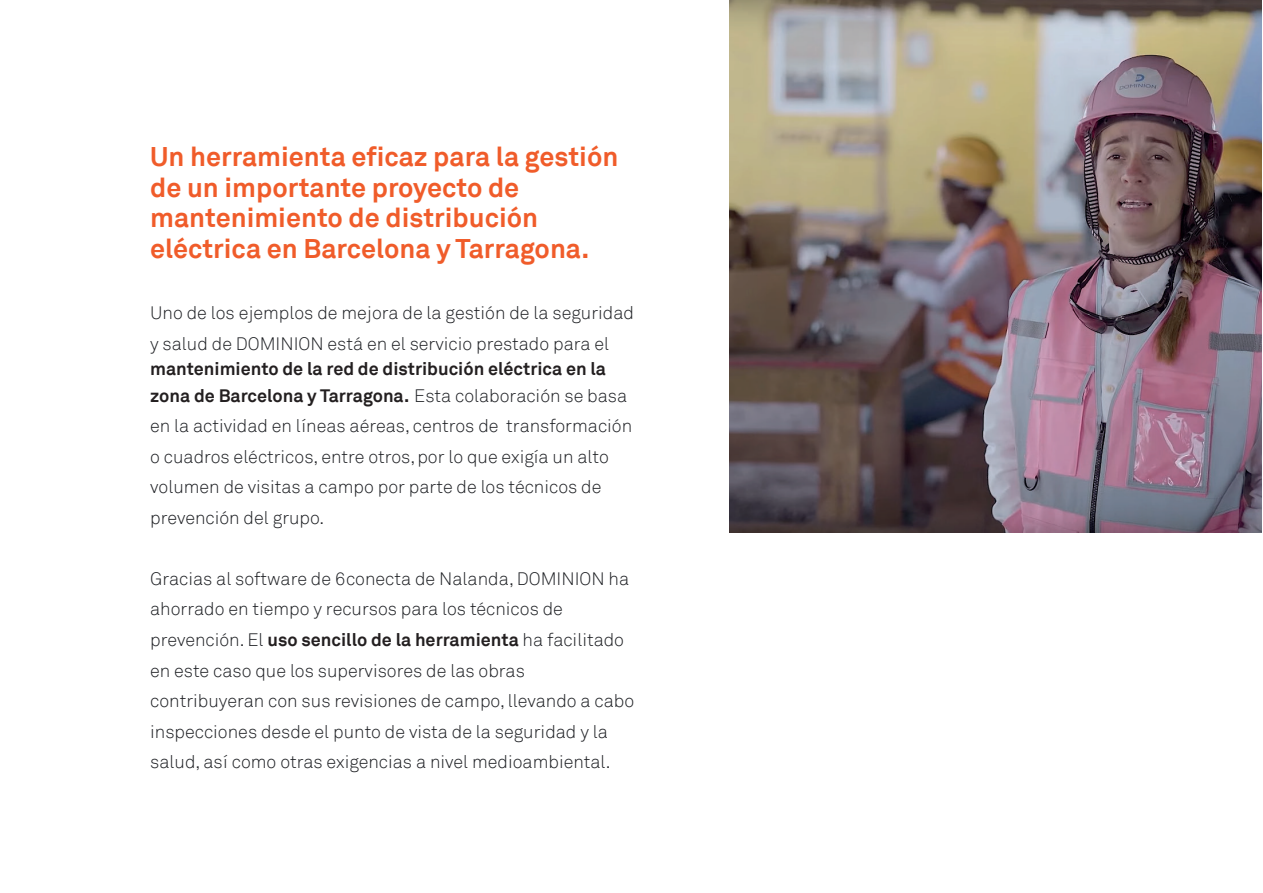
<style>
.page{position:relative;width:1263px;height:893px;background:#fff}
.page>*{position:absolute;margin:0;border:0;box-sizing:border-box;transform-origin:0 0}
.t1{font:700 27px/30.6px "Akkurat";color:#f05c2a}
.t2{font:300 18px/30.6px "Akkurat";color:#1e2024}
.t3{font:700 18px/26.2px "Akkurat";color:#231f20}
.s1{font-weight:300;color:#1e2024}
.s2{font-weight:700;color:#231f20}
</style>
<div class="page">
<img style="left:730px;top:0;width:532px;height:532px">
<h1 class="t1" style="left:150px;top:142px;width:470px">Un herramienta eficaz para la gestión de un importante proyecto de mantenimiento de distribución eléctrica en Barcelona y Tarragona.</h1>
<p class="t2" style="left:150px;top:298px;width:485px">Uno de los ejemplos de mejora de la gestión de la seguridad y salud de DOMINION está en el servicio prestado para el</p>
<p class="t3" style="left:150px;top:356px;width:479px">mantenimiento de la red de distribución eléctrica en la zona de Barcelona y Tarragona. <span class="s1">sta colaboración se basa</span></p>
<p class="t2" style="left:150px;top:380px;width:484px;text-indent:264px">E<br>en la actividad en líneas aéreas, centros de transformación o cuadros eléctricos, entre otros, por lo que exigía un alto volumen de visitas a campo por parte de los técnicos de prevención del grupo.</p>
<p class="t2" style="left:150px;top:564px;width:486px">Gracias al software de 6conecta de Nalanda, DOMINION ha ahorrado en tiempo y recursos para los técnicos de prevención. El <span class="s2">uso sencillo de la herramienta</span> ha facilitado en este caso que los supervisores de las obras contribuyeran con sus revisiones de campo, llevando a cabo inspecciones desde el punto de vista de la seguridad y la salud, así como otras exigencias a nivel medioambiental.</p>
</div>
